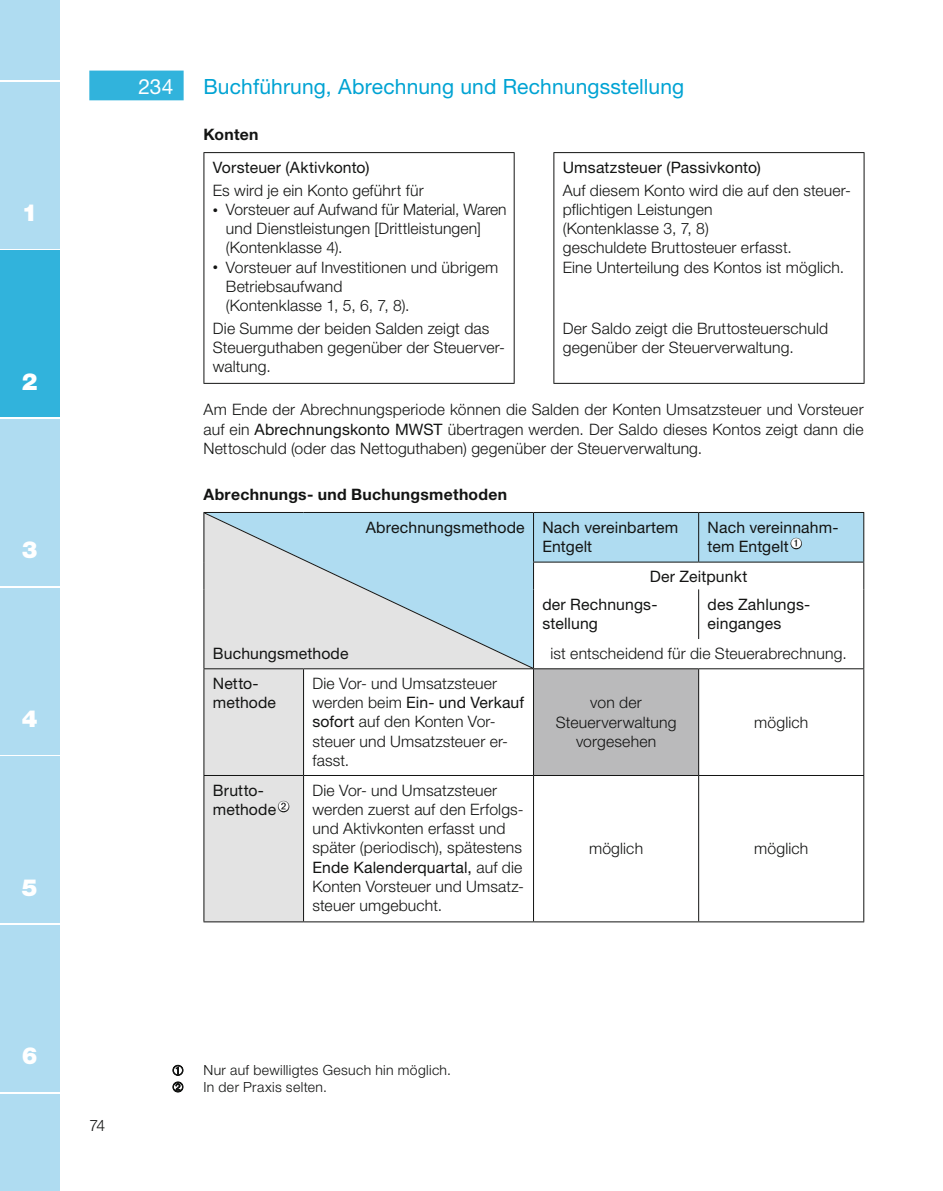
<style>
.page{position:relative;width:943px;height:1191px;background:#fff}
.page>*{position:absolute;margin:0;border:0;box-sizing:border-box;transform-origin:0 0}
.t1{font:900 23.62px "Helvetica Neue LT Pro";color:#fff}
.t2{font:21px "Helvetica Neue LT Pro";letter-spacing:.005em;color:#00a3d3}
.t3{font:21px "Helvetica Neue LT Pro";color:#fff}
.t4{font:300 15.75px/19.2px "Helvetica Neue LT Pro";letter-spacing:.01em;color:#131413}
.t5{font:15.75px/19.2px "Helvetica Neue LT Pro";letter-spacing:.01em;color:#131413}
.t6{font:700 15.75px "Helvetica Neue LT Pro";letter-spacing:.02em;color:#131413}
.t7{font:300 14px "Helvetica Neue LT Pro";letter-spacing:.025em;color:#131413}
.s1{font-size:10.5px}
.s2{font-weight:400}
</style>
<div class="page">
<div style="left:0;top:0;width:60px;height:79px;background:#afdcf1"></div>
<div style="left:0;top:82px;width:60px;height:166px;background:#afdcf1"></div>
<div style="left:0;top:251px;width:60px;height:166px;background:#31b3dc"></div>
<div style="left:0;top:419px;width:60px;height:166px;background:#afdcf1"></div>
<div style="left:0;top:588px;width:60px;height:166px;background:#afdcf1"></div>
<div style="left:0;top:756px;width:60px;height:167px;background:#afdcf1"></div>
<div style="left:0;top:925px;width:60px;height:166px;background:#afdcf1"></div>
<div style="left:0;top:1094px;width:60px;height:97px;background:#afdcf1"></div>
<div style="left:89px;top:71px;width:95px;height:29px;background:#31b3dc"></div>
<hr style="left:203px;top:153px;width:1px;height:230px;background:#131413">
<hr style="left:513px;top:153px;width:1px;height:230px;background:#131413">
<hr style="left:203px;top:383px;width:311px;height:1px;background:#131413">
<hr style="left:553px;top:153px;width:1px;height:230px;background:#131413">
<hr style="left:553px;top:383px;width:311px;height:1px;background:#131413">
<hr style="left:203px;top:152px;width:311px;height:1px;background:#131413">
<hr style="left:553px;top:152px;width:311px;height:1px;background:#131413">
<hr style="left:863px;top:153px;width:1px;height:230px;background:#131413">
<div style="left:533px;top:669px;width:165px;height:106px;background:#bababb"></div>
<svg style="left:863px;top:639px;width:1px;height:29px"></svg>
<hr style="left:203px;top:512px;width:100px;height:1px;background:#131413">
<hr style="left:203px;top:513px;width:1px;height:49px;background:#131413">
<hr style="left:303px;top:512px;width:230px;height:1px;background:#131413">
<svg style="left:203px;top:562px;width:1px;height:27px"></svg>
<svg style="left:533px;top:512px;width:331px;height:77px"></svg>
<hr style="left:698px;top:561px;width:166px;height:1px;background:#131413">
<hr style="left:203px;top:589px;width:1px;height:50px;background:#131413">
<hr style="left:533px;top:589px;width:1px;height:50px;background:#131413">
<hr style="left:698px;top:589px;width:1px;height:50px;background:#131413">
<hr style="left:863px;top:589px;width:1px;height:50px;background:#131413">
<div style="left:203px;top:639px;width:100px;height:282px;background:#e3e3e3"></div>
<svg style="left:533px;top:639px;width:1px;height:29px"></svg>
<hr style="left:203px;top:668px;width:100px;height:1px;background:#131413">
<hr style="left:203px;top:669px;width:1px;height:106px;background:#131413">
<hr style="left:303px;top:668px;width:230px;height:1px;background:#131413">
<hr style="left:303px;top:669px;width:1px;height:106px;background:#131413">
<hr style="left:533px;top:668px;width:165px;height:1px;background:#131413">
<hr style="left:533px;top:669px;width:1px;height:106px;background:#131413">
<hr style="left:698px;top:668px;width:166px;height:1px;background:#131413">
<hr style="left:698px;top:669px;width:1px;height:106px;background:#131413">
<hr style="left:863px;top:669px;width:1px;height:106px;background:#131413">
<hr style="left:203px;top:775px;width:100px;height:1px;background:#131413">
<hr style="left:203px;top:776px;width:1px;height:145px;background:#131413">
<hr style="left:303px;top:775px;width:230px;height:1px;background:#131413">
<hr style="left:303px;top:776px;width:1px;height:145px;background:#131413">
<hr style="left:533px;top:775px;width:165px;height:1px;background:#131413">
<hr style="left:533px;top:776px;width:1px;height:145px;background:#131413">
<hr style="left:698px;top:775px;width:166px;height:1px;background:#131413">
<hr style="left:698px;top:776px;width:1px;height:145px;background:#131413">
<hr style="left:863px;top:776px;width:1px;height:145px;background:#131413">
<hr style="left:203px;top:921px;width:100px;height:1px;background:#131413">
<hr style="left:303px;top:921px;width:230px;height:1px;background:#131413">
<hr style="left:533px;top:921px;width:165px;height:1px;background:#131413">
<hr style="left:698px;top:921px;width:166px;height:1px;background:#131413">
<svg style="left:204px;top:513px;width:329px;height:155px"></svg>
<h1 class="t1" style="left:22px;top:198px;width:17px">1</h1>
<h1 class="t1" style="left:22px;top:367px;width:17px">2</h1>
<h1 class="t1" style="left:22px;top:536px;width:17px">3</h1>
<h1 class="t1" style="left:22px;top:704px;width:17px">4</h1>
<h1 class="t1" style="left:22px;top:873px;width:17px">5</h1>
<h2 class="t3" style="left:138px;top:74px;width:37px">234</h2>
<h2 class="t2" style="left:203px;top:74px;width:482px">Buchführung, Abrechnung und Rechnungsstellung</h2>
<p class="t6" style="left:203px;top:125px;width:57px">Konten</p>
<p class="t5" style="left:213px;top:157px;width:158px">Vorsteuer (Aktivkonto)</p>
<p class="t4" style="left:213px;top:180px;width:212px">Es wird je ein Konto geführt für</p>
<p class="t4" style="left:226px;top:199px;width:282px;text-indent:-13px"><span class="s1">•</span> Vorsteuer auf Aufwand für Material, Waren und Dienstleistungen [Drittleistungen] (Kontenklasse 4).</p>
<p class="t4" style="left:226px;top:257px;width:274px;text-indent:-13px"><span class="s1">•</span> Vorsteuer auf Investitionen und übrigem<br>Betriebsaufwand<br>(Kontenklasse 1, 5, 6, 7, 8).</p>
<p class="t4" style="left:213px;top:318px;width:293px">Die Summe der beiden Salden zeigt das<br>Steuerguthaben gegenüber der Steuerver&shy;waltung.</p>
<p class="t5" style="left:563px;top:157px;width:200px">Umsatzsteuer (Passivkonto)</p>
<p class="t4" style="left:563px;top:180px;width:289px">Auf diesem Konto wird die auf den steuer&shy;pflichtigen Leistungen<br>(Kontenklasse 3, 7, 8)<br>geschuldete Bruttosteuer erfasst.<br>Eine Unterteilung des Kontos ist möglich.</p>
<p class="t4" style="left:563px;top:318px;width:267px">Der Saldo zeigt die Bruttosteuerschuld gegenüber der Steuerverwaltung.</p>
<p class="t4" style="left:203px;top:400px;width:661px;text-align:justify">Am Ende der Abrechnungsperiode können die Salden der Konten Umsatzsteuer und Vorsteuer auf ein <span class="s2">Abrechnungskonto MWST</span> übertragen werden. Der Saldo dieses Kontos zeigt dann die Nettoschuld (oder das Nettoguthaben) gegenüber der Steuerverwaltung.</p>
<p class="t6" style="left:203px;top:485px;width:305px">Abrechnungs- und Buchungsmethoden</p>
<p class="t5" style="left:366px;top:517px;width:160px">Abrechnungsmethode</p>
<p class="t5" style="left:542px;top:517px;width:137px">Nach vereinbartem<br>Entgelt</p>
<p class="t5" style="left:707px;top:517px;width:132px">Nach vereinnahm&shy;tem Entgelt➊</p>
<p class="t5" style="left:542px;top:563px;width:206px;line-height:27.3px;text-indent:107px">Der Zeitpunkt der Rechnungs-</p>
<p class="t5" style="left:542px;top:613px;width:57px">stellung</p>
<p class="t5" style="left:707px;top:594px;width:101px">des Zahlungs-- einganges</p>
<p class="t4" style="left:550px;top:643px;width:298px">ist entscheidend für die Steuerabrechnung.</p>
<p class="t5" style="left:213px;top:643px;width:137px">Buchungsmethode</p>
<p class="t5" style="left:213px;top:673px;width:65px">Netto&shy;methode</p>
<p class="t4" style="left:312px;top:673px;width:213px">Die Vor- und Umsatzsteuer werden beim <span class="s2">Ein- und Verkauf sofort</span> auf den Konten Vor&shy;steuer und Umsatzsteuer er&shy;fasst.</p>
<p class="t5" style="left:213px;top:780px;width:78px">Brutto&shy;methode➋</p>
<p class="t4" style="left:312px;top:780px;width:213px">Die Vor- und Umsatzsteuer werden zuerst auf den Erfolgs&shy;und Aktivkonten erfasst und später (periodisch), spätestens<br><span class="s2">Ende Kalenderquartal,</span> auf die<br>Konten Vorsteuer und Umsatz&shy;steuer umgebucht.</p>
<p class="t4" style="left:555px;top:693px;width:122px;text-align:center">von der<br>Steuerverwaltung vorgesehen</p>
<p class="t4" style="left:754px;top:712px;width:56px">möglich</p>
<p class="t4" style="left:589px;top:838px;width:56px">möglich</p>
<p class="t4" style="left:754px;top:838px;width:56px">möglich</p>
<h1 class="t1" style="left:22px;top:1042px;width:17px">6</h1>
<p class="t4" style="left:89px;top:1115px;width:17px">74</p>
<p class="t7" style="left:203px;top:1062px;width:249px">Nur auf bewilligtes Gesuch hin möglich.</p>
<p class="t7" style="left:203px;top:1078px;width:125px">In der Praxis selten.</p>
</div>
